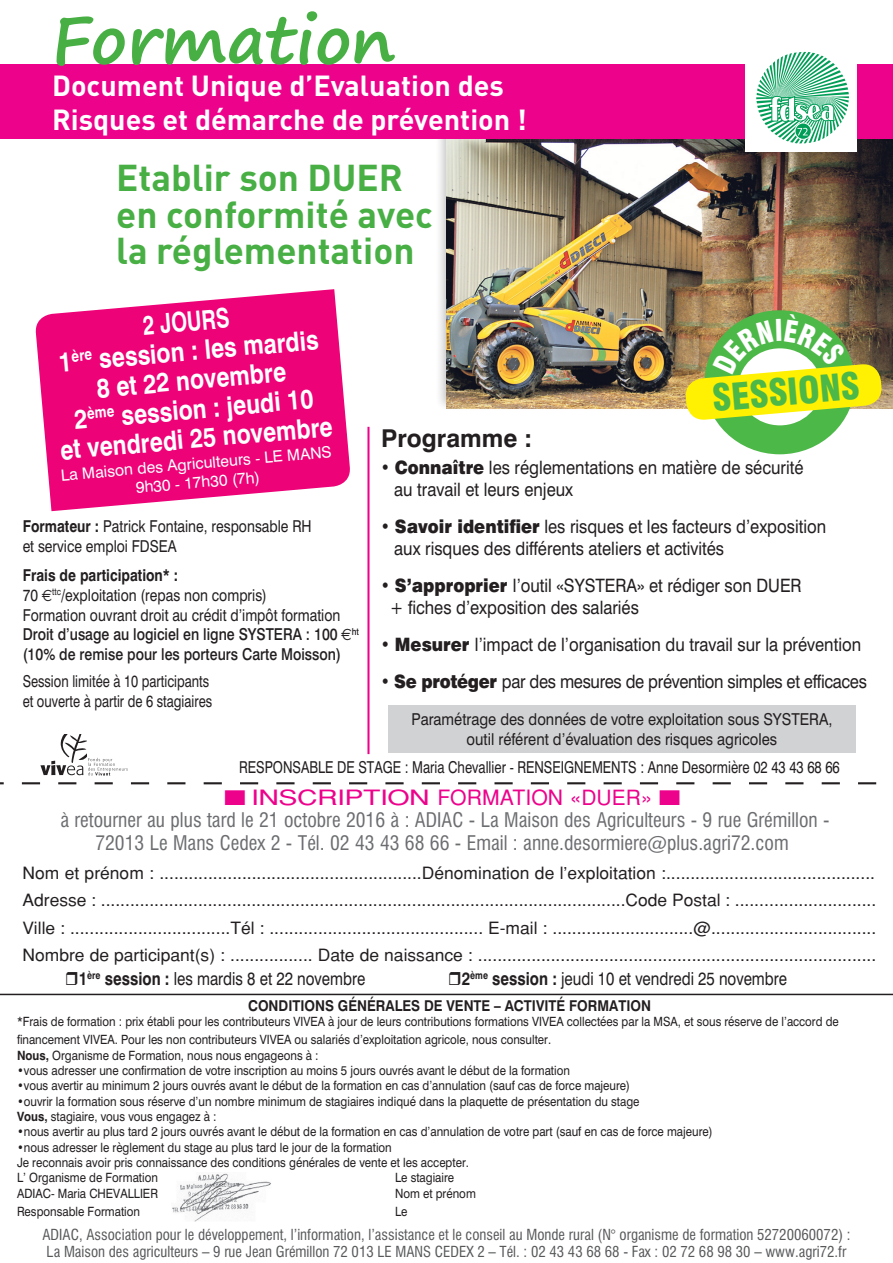
<style>
.page{position:relative;width:893px;height:1263px;background:#fff}
.page>*{position:absolute;margin:0;border:0;box-sizing:border-box;transform-origin:0 0}
.t1{font:700 65.55px "Segoe Print";color:#48af44}
.t2{font:700 36.9px/36.3px "DIN Pro";color:#48af44}
.t3{font:900 condensed 36px "Swiss 721 BT";color:#4cb848}
.t4{font:700 28.65px/34.5px "DIN Pro";color:#fff}
.t5{font:700 27px/29.2px "Swiss 721 BT";color:#fff;text-align:center;scale:.75 1}
.t6{font:700 24.6px "Swiss 721 BT";color:#231f20}
.t7{font:21.15px "Helvetica";letter-spacing:-.02em;color:#ed028c;scale:1.35 1}
.t8{font:condensed 19.65px/23.5px "Swiss 721 BT";color:#6c6d70;text-align:center}
.t9{font:18.45px/22.2px "Swiss 721 BT";color:#231f20;scale:.9 1}
.t10{font:18.45px "Swiss 721 BT";letter-spacing:-.02em;color:#231f20;scale:.9 1}
.t11{font:18px "Swiss 721 BT";color:#231f20;scale:.84 1}
.t12{font:16.95px/27.6px "Helvetica";color:#231f20;text-align:justify}
.t13{font:500 16.35px/19.6px "Swiss 721 BT";color:#231f20;scale:.86 1}
.t14{font:16.35px/19.6px "Swiss 721 BT";color:#231f20;text-align:center;scale:.9 1}
.t15{font:16.35px "Swiss 721 BT";color:#231f20;scale:.8 1}
.t16{font:16.35px/19.6px "Swiss 721 BT";color:#231f20;scale:.85 1}
.t17{font:16.35px/19.6px "Swiss 721 BT";color:#231f20;scale:.79 1}
.t18{font:15.75px/18.9px "Swiss 721 BT";color:#fff;text-align:center}
.t19{font:700 15px "Swiss 721 BT";color:#231f20;scale:.9 1}
.t20{font:condensed 14.85px/17.9px "Swiss 721 BT";color:#57585a}
.t21{font:12.75px/15.3px "Swiss 721 BT";color:#231f20;scale:.9 1}
.s1{font-weight:700}
.s2{font-weight:400}
.s3{font-family:"Euro Sans";font-weight:400}
.s4{font-weight:900}
.s5{font-size:21px}
</style>
<div class="page">
<svg style="left:0;top:782px;width:877px;height:2px"></svg>
<img style="left:172px;top:1173px;width:99px;height:49px">
<hr style="left:0;top:994px;width:893px;height:1px;background:#231f20">
<div style="left:434px;top:120px;width:459px;height:292px;background:#231f20;opacity:.25"></div>
<img style="left:446px;top:139px;width:447px;height:269px">
<div style="left:0;top:64px;width:893px;height:75px;background:#ed028c"></div>
<div style="left:745px;top:46px;width:111px;height:105px;background:#fff"></div>
<svg style="left:756px;top:52px;width:93px;height:92px"></svg>
<hr style="left:367px;top:427px;width:3px;height:327px;background:#ed028c">
<svg style="left:40px;top:734px;width:88px;height:41px"></svg>
<div style="left:388px;top:705px;width:468px;height:47px;background:#d1d2d4"></div>
<svg style="left:35px;top:289px;width:315px;height:222px;fill:#ed0277"></svg>
<div style="left:704px;top:310px;width:151px;height:144px;background:#4cb848;border-radius:50%"></div>
<svg style="left:684px;top:313px;width:199px;height:108px"></svg>
<h1 class="t1" style="left:52px;top:-20px;width:345px">Formation</h1>
<h3 class="t4" style="left:52px;top:67px;width:476px">Document Unique d’Evaluation des<br>Risques et démarche de prévention !</h3>
<h2 class="t2" style="left:116px;top:158px;width:318px">Etablir son DUER en conformité avec la réglementation</h2>
<h3 class="t5" style="left:49px;top:319px;width:366px;rotate:-5deg">2 JOURS<br>1<sup>ère</sup> session : les mardis<br>8 et 22 novembre<br>2<sup>ème</sup> session : jeudi 10<br>et vendredi 25 novembre</h3>
<p class="t18" style="left:60px;top:466px;width:273px;rotate:-5deg">La Maison des Agriculteurs - LE MANS<br>9h30 - 17h30 (7h)</p>
<p class="t16" style="left:23px;top:516px;width:342px"><span class="s1">Formateur :</span> Patrick Fontaine, responsable RH et service emploi FDSEA</p>
<p class="t13" style="left:23px;top:565px;width:393px"><span class="s1">Frais de participation* :<br></span><span class="s2">70</span> <span class="s3">E</span><sup>ttc</sup><span class="s2">/exploitation (repas non compris)<br>Formation ouvrant droit au crédit d’impôt formation </span>Droit d’usage au logiciel en ligne SYSTERA : 100 <span class="s3">E</span><sup>ht </sup>(10% de remise pour les porteurs Carte Moisson)</p>
<p class="t17" style="left:23px;top:671px;width:241px">Session limitée à 10 participants et ouverte à partir de 6 stagiaires</p>
<h3 class="t6" style="left:381px;top:423px;width:152px">Programme :</h3>
<h3 class="t3" style="left:710px;top:377px;width:149px;rotate:-5deg">SESSIONS</h3>
<h3 class="t9" style="left:394px;top:456px;width:456px;text-indent:-14px">• <span class="s4">Connaître</span> les réglementations en matière de sécurité au travail et leurs enjeux</h3>
<h3 class="t9" style="left:394px;top:515px;width:481px;text-indent:-14px">• <span class="s4">Savoir identifier</span> les risques et les facteurs d’exposition aux risques des différents ateliers et activités</h3>
<h3 class="t9" style="left:390px;top:574px;width:459px;text-indent:-9px">• <span class="s4">S’approprier</span> l’outil «SYSTERA» et rédiger son DUER + fiches d’exposition des salariés</h3>
<h3 class="t9" style="left:381px;top:633px;width:535px">• <span class="s4">Mesurer</span> l’impact de l’organisation du travail sur la prévention</h3>
<h3 class="t10" style="left:381px;top:670px;width:542px">• <span class="s4">Se protéger</span> par des mesures de prévention simples et efficaces</h3>
<p class="t14" style="left:411px;top:709px;width:469px">Paramétrage des données de votre exploitation sous SYSTERA, outil référent d’évaluation des risques agricoles</p>
<p class="t15" style="left:239px;top:757px;width:752px">RESPONSABLE DE STAGE : Maria Chevallier - RENSEIGNEMENTS : Anne Desormière 02 43 43 68 66</p>
<h3 class="t7" style="left:224px;top:785px;width:340px">■ INSCRIPTION FORMATION <span class="s5">«DUER»</span> ■</h3>
<h3 class="t8" style="left:60px;top:808px;width:771px">à retourner au plus tard le 21 octobre 2016 à : ADIAC - La Maison des Agriculteurs - 9 rue Grémillon -<br>72013 Le Mans Cedex 2 - Tél. 02 43 43 68 66 - Email : anne.desormiere@plus.agri72.com</h3>
<p class="t12" style="left:22px;top:859px;width:855px">Nom et prénom : ......................................................Dénomination de l’exploitation :...........................................<br>Adresse : ............................................................................................................Code Postal : .............................<br>Ville : .................................Tél : ............................................ E-mail : .............................@..................................<br>Nombre de participant(s) : ................. Date de naissance : ..................................................................................</p>
<h3 class="t11" style="left:79px;top:968px;width:343px"><span class="s1">1</span><sup>ère</sup> <span class="s1">session :</span> les mardis 8 et 22 novembre</h3>
<h3 class="t11" style="left:462px;top:968px;width:389px"><span class="s1">2</span><sup>ème</sup> <span class="s1">session :</span> jeudi 10 et vendredi 25 novembre</h3>
<p class="t19" style="left:248px;top:996px;width:449px">CONDITIONS GÉNÉRALES DE VENTE – ACTIVITÉ FORMATION</p>
<p class="t21" style="left:17px;top:1012px;width:915px;line-height:18px">*Frais de formation : prix établi pour les contributeurs VIVEA à jour de leurs contributions formations VIVEA collectées par la MSA, et sous réserve de l’accord de financement VIVEA. Pour les non contributeurs VIVEA ou salariés d’exploitation agricole, nous consulter.</p>
<p class="t21" style="left:17px;top:1047px;width:337px"><span class="s1">Nous,</span> Organisme de Formation, nous nous engageons à :</p>
<p class="t21" style="left:17px;top:1062px;width:616px">•vous adresser une confirmation de votre inscription au moins 5 jours ouvrés avant le début de la formation</p>
<p class="t21" style="left:17px;top:1078px;width:683px">•vous avertir au minimum 2 jours ouvrés avant le début de la formation en cas d’annulation (sauf cas de force majeure)</p>
<p class="t21" style="left:17px;top:1093px;width:693px">•ouvrir la formation sous réserve d’un nombre minimum de stagiaires indiqué dans la plaquette de présentation du stage<br><span class="s1">Vous,</span> stagiaire, vous vous engagez à :</p>
<p class="t21" style="left:17px;top:1124px;width:774px">•nous avertir au plus tard 2 jours ouvrés avant le début de la formation en cas d’annulation de votre part (sauf en cas de force majeure)</p>
<p class="t21" style="left:17px;top:1139px;width:504px">•nous adresser le règlement du stage au plus tard le jour de la formation<br>Je reconnais avoir pris connaissance des conditions générales de vente et les accepter.<br>L’ Organisme de Formation</p>
<p class="t21" style="left:395px;top:1170px;width:67px">Le stagiaire</p>
<p class="t21" style="left:17px;top:1185px;width:158px">ADIAC- Maria CHEVALLIER</p>
<p class="t21" style="left:395px;top:1185px;width:91px">Nom et prénom</p>
<p class="t21" style="left:17px;top:1203px;width:138px">Responsable Formation</p>
<p class="t21" style="left:395px;top:1203px;width:15px">Le</p>
<p class="t20" style="left:42px;top:1225px;width:809px">ADIAC, Association pour le développement, l’information, l’assistance et le conseil au Monde rural (N° organisme de formation 52720060072) :<br>La Maison des agriculteurs – 9 rue Jean Grémillon 72 013 LE MANS CEDEX 2 – Tél. : 02 43 43 68 68 - Fax : 02 72 68 98 30 – www.agri72.fr</p>
</div>
